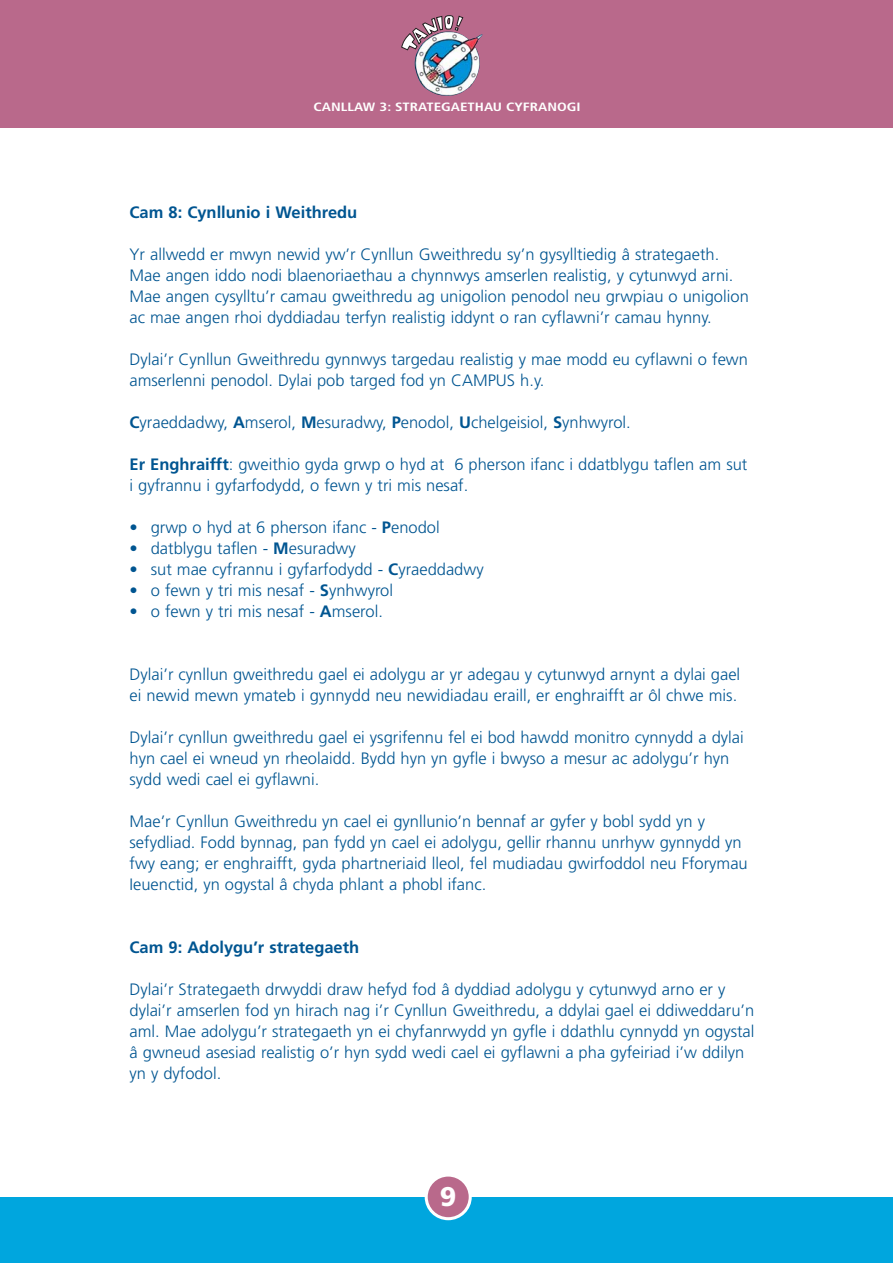
<style>
.page{position:relative;width:893px;height:1263px;background:#fff}
.page>*{position:absolute;margin:0;border:0;box-sizing:border-box;transform-origin:0 0}
.t1{font:900 27px "Frutiger";color:#fff}
.t2{font:300 16.5px/21px "Frutiger";color:#005591}
.t3{font:700 16.5px "Frutiger";color:#005591}
.t4{font:700 condensed 12px "Frutiger";color:#fff;scale:1.25 1}
.s1{font-weight:700}
</style>
<div class="page">
<div style="left:0;top:1198px;width:892px;height:65px;background:#00a6de"></div>
<div style="left:426px;top:1175px;width:44px;height:44px;background:#b9698b;border-radius:50%"></div>
<div style="left:424px;top:1174px;width:47px;height:46px;border:3px solid #fff;border-radius:50%"></div>
<div style="left:0;top:0;width:892px;height:128px;background:#b9698b"></div>
<img style="left:414px;top:34px;width:69px;height:62px">
<svg style="left:401px;top:15px;width:63px;height:36px"></svg>
<p class="t4" style="left:313px;top:102px;width:215px">CANLLAW 3: STRATEGAETHAU CYFRANOGI</p>
<p class="t3" style="left:129px;top:206px;width:229px">Cam 8: Cynllunio i Weithredu</p>
<p class="t2" style="left:129px;top:245px;width:620px">Yr allwedd er mwyn newid yw’r Cynllun Gweithredu sy’n gysylltiedig â strategaeth.<br>Mae angen iddo nodi blaenoriaethau a chynnwys amserlen realistig, y cytunwyd arni.<br>Mae angen cysylltu’r camau gweithredu ag unigolion penodol neu grwpiau o unigolion ac mae angen rhoi dyddiadau terfyn realistig iddynt o ran cyflawni’r camau hynny.</p>
<p class="t2" style="left:129px;top:350px;width:620px">Dylai’r Cynllun Gweithredu gynnwys targedau realistig y mae modd eu cyflawni o fewn amserlenni penodol. Dylai pob targed fod yn CAMPUS h.y.</p>
<p class="t2" style="left:129px;top:413px;width:502px"><span class="s1">C</span>yraeddadwy, <span class="s1">A</span>mserol, <span class="s1">M</span>esuradwy, <span class="s1">P</span>enodol, <span class="s1">U</span>chelgeisiol, <span class="s1">S</span>ynhwyrol.</p>
<p class="t2" style="left:129px;top:455px;width:619px"><span class="s1">Er Enghraifft</span>: gweithio gyda grwp o hyd at 6 pherson ifanc i ddatblygu taflen am sut i gyfrannu i gyfarfodydd, o fewn y tri mis nesaf.</p>
<p class="t2" style="left:129px;top:518px;width:312px">• grwp o hyd at 6 pherson ifanc - <span class="s1">P</span>enodol</p>
<p class="t2" style="left:129px;top:539px;width:228px">• datblygu taflen - <span class="s1">M</span>esuradwy</p>
<p class="t2" style="left:129px;top:560px;width:355px">• sut mae cyfrannu i gyfarfodydd - <span class="s1">C</span>yraeddadwy</p>
<p class="t2" style="left:129px;top:581px;width:265px">• o fewn y tri mis nesaf - <span class="s1">S</span>ynhwyrol</p>
<p class="t2" style="left:129px;top:602px;width:255px">• o fewn y tri mis nesaf - <span class="s1">A</span>mserol.</p>
<p class="t2" style="left:129px;top:665px;width:612px">Dylai’r cynllun gweithredu gael ei adolygu ar yr adegau y cytunwyd arnynt a dylai gael ei newid mewn ymateb i gynnydd neu newidiadau eraill, er enghraifft ar ôl chwe mis.</p>
<p class="t2" style="left:129px;top:728px;width:616px">Dylai’r cynllun gweithredu gael ei ysgrifennu fel ei bod hawdd monitro cynnydd a dylai hyn cael ei wneud yn rheolaidd. Bydd hyn yn gyfle i bwyso a mesur ac adolygu’r hyn sydd wedi cael ei gyflawni.</p>
<p class="t2" style="left:129px;top:812px;width:619px">Mae’r Cynllun Gweithredu yn cael ei gynllunio’n bennaf ar gyfer y bobl sydd yn y sefydliad. Fodd bynnag, pan fydd yn cael ei adolygu, gellir rhannu unrhyw gynnydd yn fwy eang; er enghraifft, gyda phartneriaid lleol, fel mudiadau gwirfoddol neu Fforymau Ieuenctid, yn ogystal â chyda phlant a phobl ifanc.</p>
<p class="t3" style="left:129px;top:941px;width:231px">Cam 9: Adolygu’r strategaeth</p>
<p class="t2" style="left:129px;top:980px;width:626px">Dylai’r Strategaeth drwyddi draw hefyd fod â dyddiad adolygu y cytunwyd arno er y dylai’r amserlen fod yn hirach nag i’r Cynllun Gweithredu, a ddylai gael ei ddiweddaru’n aml. Mae adolygu’r strategaeth yn ei chyfanrwydd yn gyfle i ddathlu cynnydd yn ogystal â gwneud asesiad realistig o’r hyn sydd wedi cael ei gyflawni a pha gyfeiriad i’w ddilyn yn y dyfodol.</p>
<h1 class="t1" style="left:440px;top:1186px;width:18px">9</h1>
</div>
